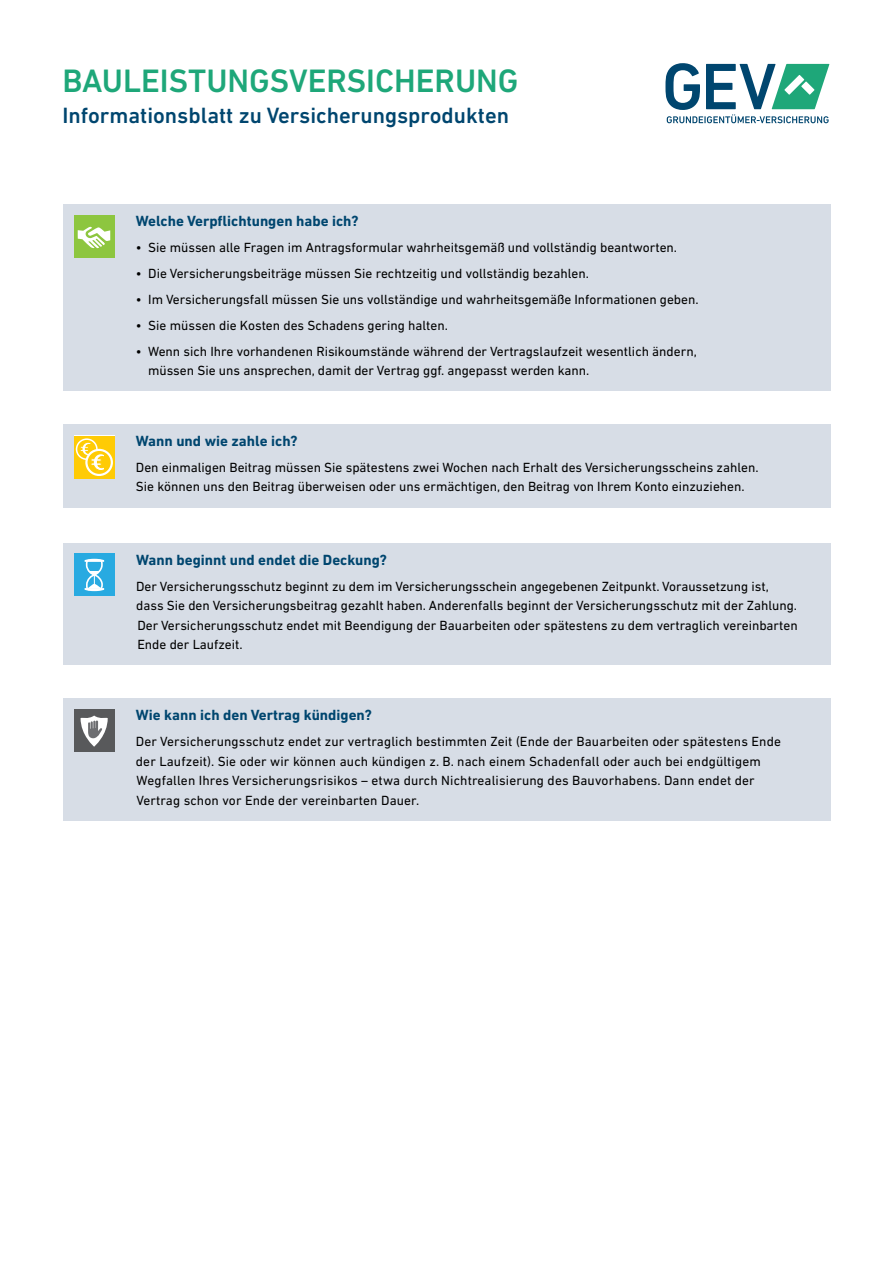
<style>
.page{position:relative;width:893px;height:1263px;background:#fff}
.page>*{position:absolute;margin:0;border:0;box-sizing:border-box;transform-origin:0 0}
.t1{font:500 33px "DIN Next LT Pro";color:#1ea779}
.t2{font:500 22.5px "DIN Next LT Pro";color:#00466f}
.t3{font:700 15px "DIN Next LT Pro";color:#00466f}
.t4{font:13.5px/19.5px "DIN Next LT Pro";color:#000}
</style>
<div class="page">
<svg style="left:665px;top:63px;width:164px;height:60px"></svg>
<div style="left:63px;top:204px;width:768px;height:187px;background:#d7dde6"></div>
<div style="left:63px;top:425px;width:768px;height:83px;background:#d7dde6"></div>
<div style="left:63px;top:543px;width:768px;height:122px;background:#d7dde6"></div>
<div style="left:63px;top:698px;width:768px;height:123px;background:#d7dde6"></div>
<div style="left:74px;top:215px;width:41px;height:42px;background:#8dc63f"></div>
<svg style="left:78px;top:226px;width:33px;height:23px"></svg>
<div style="left:74px;top:436px;width:41px;height:42px;background:#ffcb05"></div>
<div style="left:76px;top:438px;width:22px;height:22px;border:2px solid #fff;border-radius:50%"></div>
<svg style="left:86px;top:450px;width:26px;height:25px"></svg>
<div style="left:85px;top:449px;width:28px;height:27px;border:2px solid #fff;border-radius:50%"></div>
<svg style="left:80px;top:442px;width:25px;height:29px"></svg>
<div style="left:74px;top:554px;width:41px;height:42px;background:#28aae1"></div>
<svg style="left:85px;top:559px;width:19px;height:32px"></svg>
<div style="left:74px;top:709px;width:41px;height:43px;background:#58595b"></div>
<svg style="left:81px;top:715px;width:27px;height:32px"></svg>
<h1 class="t1" style="left:62px;top:61px;width:458px">BAULEISTUNGSVERSICHERUNG</h1>
<h2 class="t2" style="left:62px;top:103px;width:448px">Informationsblatt zu Versicherungsprodukten</h2>
<p class="t3" style="left:136px;top:212px;width:224px">Welche Verpflichtungen habe ich?</p>
<p class="t4" style="left:136px;top:237px;width:543px">• Sie müssen alle Fragen im Antragsformular wahrheitsgemäß und vollständig beantworten.</p>
<p class="t4" style="left:136px;top:263px;width:455px">• Die Versicherungsbeiträge müssen Sie rechtzeitig und vollständig bezahlen.</p>
<p class="t4" style="left:136px;top:289px;width:564px">• Im Versicherungsfall müssen Sie uns vollständige und wahrheitsgemäße Informationen geben.</p>
<p class="t4" style="left:136px;top:315px;width:314px">• Sie müssen die Kosten des Schadens gering halten.</p>
<p class="t4" style="left:148px;top:341px;width:550px;text-indent:-12px">• Wenn sich Ihre vorhandenen Risikoumstände während der Vertragslaufzeit wesentlich ändern, müssen Sie uns ansprechen, damit der Vertrag ggf. angepasst werden kann.</p>
<p class="t3" style="left:136px;top:432px;width:163px">Wann und wie zahle ich?</p>
<p class="t4" style="left:136px;top:457px;width:624px">Den einmaligen Beitrag müssen Sie spätestens zwei Wochen nach Erhalt des Versicherungsscheins zahlen.<br>Sie können uns den Beitrag überweisen oder uns ermächtigen, den Beitrag von Ihrem Konto einzuziehen.</p>
<p class="t3" style="left:136px;top:551px;width:252px">Wann beginnt und endet die Deckung?</p>
<p class="t4" style="left:136px;top:576px;width:663px">Der Versicherungsschutz beginnt zu dem im Versicherungsschein angegebenen Zeitpunkt. Voraussetzung ist, dass Sie den Versicherungsbeitrag gezahlt haben. Anderenfalls beginnt der Versicherungsschutz mit der Zahlung.<br>Der Versicherungsschutz endet mit Beendigung der Bauarbeiten oder spätestens zu dem vertraglich vereinbarten Ende der Laufzeit.</p>
<p class="t3" style="left:136px;top:706px;width:238px">Wie kann ich den Vertrag kündigen?</p>
<p class="t4" style="left:136px;top:732px;width:647px">Der Versicherungsschutz endet zur vertraglich bestimmten Zeit (Ende der Bauarbeiten oder spätestens Ende der Laufzeit). Sie oder wir können auch kündigen z. B. nach einem Schadenfall oder auch bei endgültigem Wegfallen Ihres Versicherungsrisikos – etwa durch Nichtrealisierung des Bauvorhabens. Dann endet der Vertrag schon vor Ende der vereinbarten Dauer.</p>
</div>
